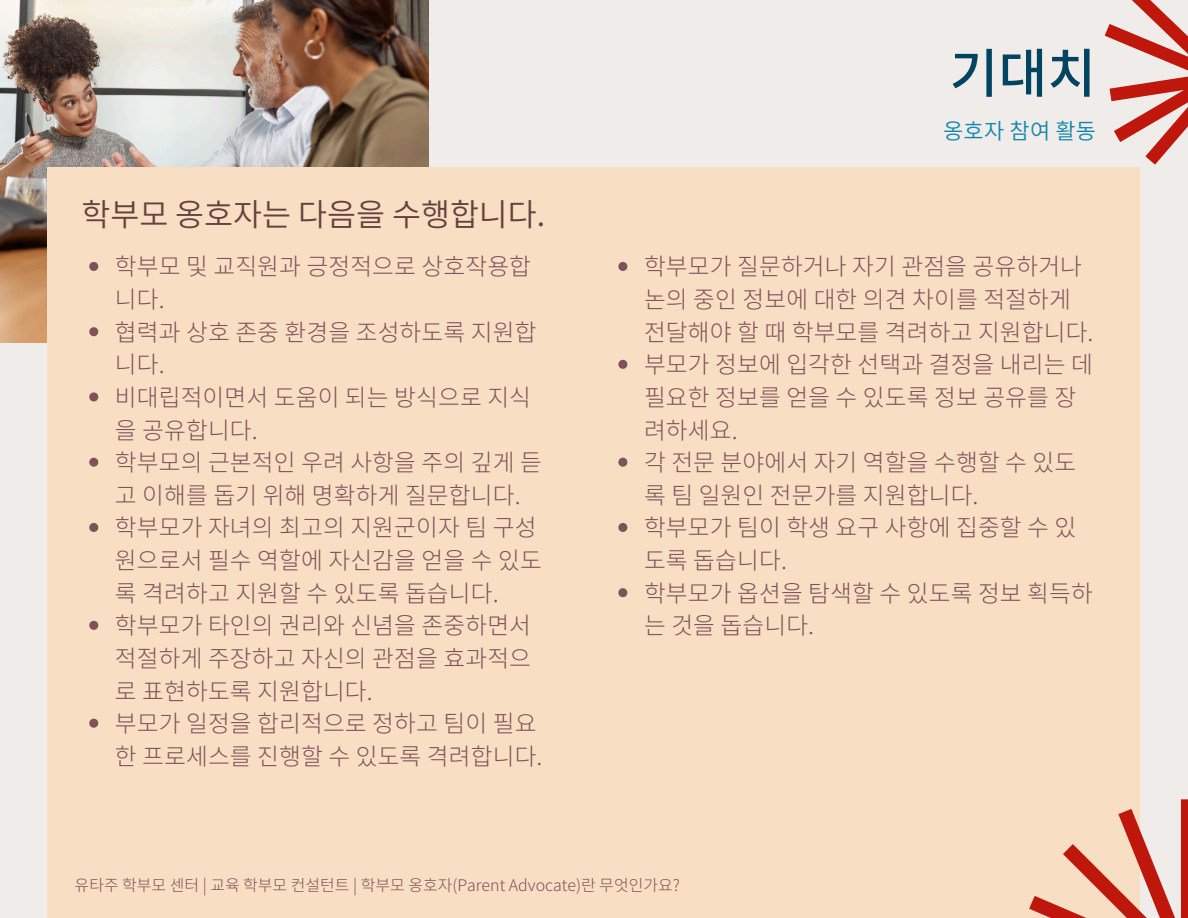
<style>
.page{position:relative;width:1188px;height:918px;background:#efece9}
.page>*{position:absolute;margin:0;border:0;box-sizing:border-box;transform-origin:0 0}
.t1{font:500 53.1px "Source Han Sans KR";color:#004460}
.t2{font:31.5px "Source Han Sans KR";color:#63433f}
.t3{font:300 23.7px/32.7px "Source Han Sans KR";letter-spacing:.005em;color:#7f515b}
.t4{font:21.9px "Source Han Sans KR";letter-spacing:.01em;color:#1287ad}
.t5{font:300 15.9px "Source Han Sans KR";color:#7f515b}
</style>
<div class="page">
<img style="left:0;top:0;width:429px;height:342px">
<div style="left:48px;top:168px;width:1092px;height:750px;background:#f8dec3"></div>
<svg style="left:1029px;top:799px;width:159px;height:119px"></svg>
<svg style="left:1055px;top:0;width:133px;height:168px"></svg>
<svg style="left:89px;top:262px;width:9px;height:9px"></svg>
<svg style="left:89px;top:327px;width:9px;height:9px"></svg>
<svg style="left:89px;top:392px;width:9px;height:9px"></svg>
<svg style="left:89px;top:458px;width:9px;height:9px"></svg>
<svg style="left:89px;top:523px;width:9px;height:9px"></svg>
<svg style="left:89px;top:621px;width:9px;height:9px"></svg>
<svg style="left:89px;top:719px;width:9px;height:9px"></svg>
<svg style="left:618px;top:262px;width:9px;height:9px"></svg>
<svg style="left:618px;top:360px;width:9px;height:9px"></svg>
<svg style="left:618px;top:458px;width:9px;height:9px"></svg>
<svg style="left:618px;top:523px;width:9px;height:9px"></svg>
<svg style="left:618px;top:588px;width:9px;height:9px"></svg>
<p class="t2" style="left:81px;top:190px;width:466px">학부모 옹호자는 다음을 수행합니다.</p>
<p class="t3" style="left:115px;top:249px;width:418px">학부모 및 교직원과 긍정적으로 상호작용합 니다.</p>
<p class="t3" style="left:115px;top:314px;width:423px">협력과 상호 존중 환경을 조성하도록 지원합 니다.</p>
<p class="t3" style="left:115px;top:380px;width:418px">비대립적이면서 도움이 되는 방식으로 지식 을 공유합니다.</p>
<p class="t3" style="left:115px;top:445px;width:428px">학부모의 근본적인 우려 사항을 주의 깊게 듣 고 이해를 돕기 위해 명확하게 질문합니다.</p>
<p class="t3" style="left:115px;top:510px;width:428px">학부모가 자녀의 최고의 지원군이자 팀 구성 원으로서 필수 역할에 자신감을 얻을 수 있도 록 격려하고 지원할 수 있도록 돕습니다.</p>
<p class="t3" style="left:115px;top:608px;width:418px;text-align:justify">학부모가 타인의 권리와 신념을 존중하면서 적절하게 주장하고 자신의 관점을 효과적으 로 표현하도록 지원합니다.</p>
<p class="t3" style="left:115px;top:706px;width:429px">부모가 일정을 합리적으로 정하고 팀이 필요 한 프로세스를 진행할 수 있도록 격려합니다.</p>
<h1 class="t1" style="left:950px;top:31px;width:148px">기대치</h1>
<h3 class="t4" style="left:943px;top:114px;width:154px">옹호자 참여 활동</h3>
<p class="t3" style="left:644px;top:249px;width:451px">학부모가 질문하거나 자기 관점을 공유하거나 논의 중인 정보에 대한 의견 차이를 적절하게 전달해야 할 때 학부모를 격려하고 지원합니다.</p>
<p class="t3" style="left:644px;top:347px;width:450px">부모가 정보에 입각한 선택과 결정을 내리는 데 필요한 정보를 얻을 수 있도록 정보 공유를 장 려하세요.</p>
<p class="t3" style="left:644px;top:445px;width:434px">각 전문 분야에서 자기 역할을 수행할 수 있도 록 팀 일원인 전문가를 지원합니다.</p>
<p class="t3" style="left:644px;top:510px;width:434px">학부모가 팀이 학생 요구 사항에 집중할 수 있 도록 돕습니다.</p>
<p class="t3" style="left:644px;top:575px;width:450px">학부모가 옵션을 탐색할 수 있도록 정보 획득하 는 것을 돕습니다.</p>
<h2 class="t5" style="left:75px;top:873px;width:607px">유타주 학부모 센터 | 교육 학부모 컨설턴트 | 학부모 옹호자(Parent Advocate)란 무엇인가요?</h2>
</div>
